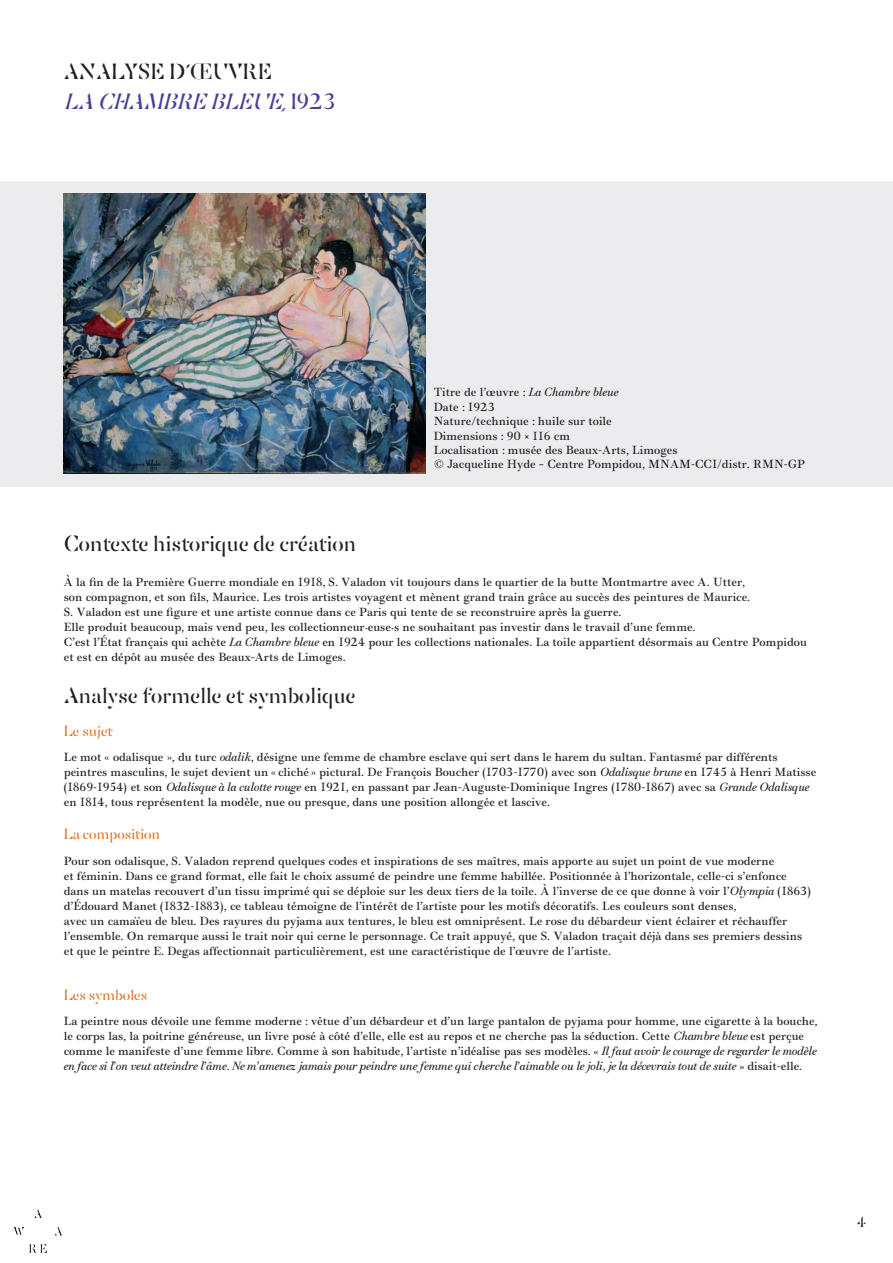
<style>
.page{position:relative;width:893px;height:1263px;background:#fff}
.page>*{position:absolute;margin:0;border:0;box-sizing:border-box;transform-origin:0 0}
.t1{font:22.5px "Graduel Sirius";color:#231f20}
.t2{font:italic 22.5px/30px "Graduel Sirius";color:#45419b}
.t3{font:15px "Graduel Sirius";color:#e37325}
.t4{font:15px "Graduel Sirius";color:#231f20}
.t5{font:12px/15px "Graduel Rastaban";color:#231f20}
.t6{font:italic 12px "Graduel";color:#231f20}
.s1{font-style:normal;color:#231f20}
.s2{font-style:normal}
.s3{font-family:"Graduel";font-style:italic}
.s4{font-family:"Graduel Rastaban";font-style:normal}
</style>
<div class="page">
<div style="left:0;top:181px;width:893px;height:305px;background:#ececee"></div>
<img style="left:14px;top:1209px;width:48px;height:44px">
<img style="left:64px;top:194px;width:362px;height:279px">
<h1 class="t2" style="left:64px;top:55px;width:274px"><span class="s1">ANALYSE D’ŒUVRE<br></span>LACHAMBREBLEUE,<span class="s2">1 9 2 3</span></h1>
<p class="t5" style="left:434px;top:384px;width:373px;line-height:14.4px">Titre de l’œuvre : <span class="s3">La Chambre bleue<br></span>Date : 1923<br>Nature/technique : huile sur toile<br>Dimensions : 90 × 116 cm<br>Localisation : musée des Beaux-Arts, Limoges<br>© Jacqueline Hyde – Centre Pompidou, MNAM-CCI/distr. RMN-GP</p>
<h1 class="t1" style="left:64px;top:524px;width:294px">Contexte historique de création</h1>
<p class="t5" style="left:64px;top:573px;width:745px">À la fin de la Première Guerre mondiale en 1918, S. Valadon vit toujours dans le quartier de la butte Montmartre avec A. Utter,<br>son compagnon, et son fils, Maurice. Les trois artistes voyagent et mènent grand train grâce au succès des peintures de Maurice.<br>S. Valadon est une figure et une artiste connue dans ce Paris qui tente de se reconstruire après la guerre.<br>Elle produit beaucoup, mais vend peu, les collectionneur·euse·s ne souhaitant pas investir dans le travail d’une femme.<br>C’est l’État français qui achète <span class="s3">La Chambre bleue</span> en 1924 pour les collections nationales. La toile appartient désormais au Centre Pompidou et est en dépôt au musée des Beaux-Arts de Limoges.</p>
<h1 class="t1" style="left:64px;top:676px;width:293px">Analyse formelle et symbolique</h1>
<p class="t3" style="left:64px;top:718px;width:51px">Le sujet</p>
<p class="t5" style="left:64px;top:749px;width:754px">Le mot « odalisque », du turc <span class="s3">odalik</span>, désigne une femme de chambre esclave qui sert dans le harem du sultan. Fantasmé par différents peintres masculins, le sujet devient un « cliché » pictural. De François Boucher (1703-1770) avec son <span class="s3">Odalisque brune</span> en 1745 à Henri Matisse (1869-1954) et son <span class="s3">Odalisque à la culotte rouge</span> en 1921, en passant par Jean-Auguste-Dominique Ingres (1780-1867) avec sa <span class="s3">Grande Odalisque </span>en 1814, tous représentent la modèle, nue ou presque, dans une position allongée et lascive.</p>
<p class="t3" style="left:64px;top:821px;width:98px">La composition</p>
<p class="t5" style="left:64px;top:852px;width:749px">Pour son odalisque, S. Valadon reprend quelques codes et inspirations de ses maîtres, mais apporte au sujet un point de vue moderne<br>et féminin. Dans ce grand format, elle fait le choix assumé de peindre une femme habillée. Positionnée à l’horizontale, celle-ci s’enfonce dans un matelas recouvert d’un tissu imprimé qui se déploie sur les deux tiers de la toile. À l’inverse de ce que donne à voir l’<span class="s3">Olympia</span> (1863) d’Édouard Manet (1832-1883), ce tableau témoigne de l’intérêt de l’artiste pour les motifs décoratifs. Les couleurs sont denses,<br>avec un camaïeu de bleu. Des rayures du pyjama aux tentures, le bleu est omniprésent. Le rose du débardeur vient éclairer et réchauffer l’ensemble. On remarque aussi le trait noir qui cerne le personnage. Ce trait appuyé, que S. Valadon traçait déjà dans ses premiers dessins et que le peintre E. Degas affectionnait particulièrement, est une caractéristique de l’œuvre de l’artiste.</p>
<p class="t3" style="left:64px;top:982px;width:85px">Les symboles</p>
<p class="t5" style="left:64px;top:1013px;width:755px">La peintre nous dévoile une femme moderne : vêtue d’un débardeur et d’un large pantalon de pyjama pour homme, une cigarette à la bouche, le corps las, la poitrine généreuse, un livre posé à côté d’elle, elle est au repos et ne cherche pas la séduction. Cette <span class="s3">Chambre bleue</span> est perçue comme le manifeste d’une femme libre. Comme à son habitude, l’artiste n’idéalise pas ses modèles. <span class="s3">« Il faut avoir le courage de regarder le modèle</span></p>
<p class="t6" style="left:64px;top:1059px;width:740px">en face si l’on veut atteindre l’âme. Ne m’amenez jamais pour peindre une femme qui cherche l’aimable ou le joli, je la décevrais tout de suite » <span class="s4">disait-elle.</span></p>
<p class="t4" style="left:857px;top:1209px;width:10px">4</p>
</div>
